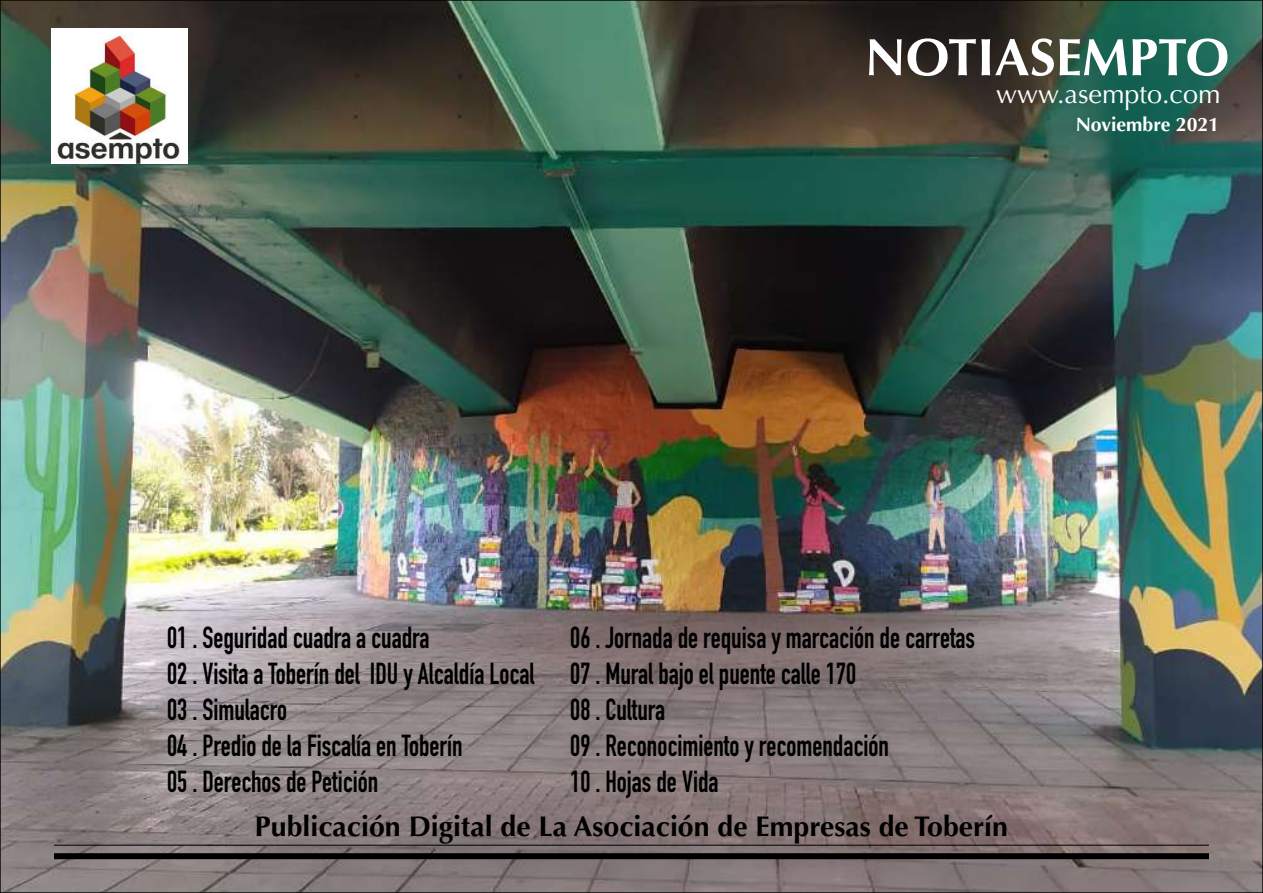
<style>
.page{position:relative;width:1263px;height:893px;background:#fff}
.page>*{position:absolute;margin:0;border:0;box-sizing:border-box;transform-origin:0 0}
.t1{font:700 52.5px "Optima LT Std";color:#fff}
.t2{font:700 30px/36px "DIN Condensed";color:#000;scale:.9 1}
.t3{font:700 28.5px "Optima LT Std";color:#000}
.t4{font:27px "Optima LT Std";color:#fff}
.t5{font:700 19.5px "Optima LT Std";color:#fff}
</style>
<div class="page">
<img style="left:2px;top:2px;width:1259px;height:889px">
<img style="left:52px;top:28px;width:135px;height:136px">
<div style="left:54px;top:853px;width:1155px;height:6px;background:#000"></div>
<hr style="left:54px;top:845px;width:1155px;height:1px;background:#000">
<h1 class="t1" style="left:865px;top:27px;width:366px">NOTIASEMPTO</h1>
<p class="t4" style="left:996px;top:78px;width:226px">www.asempto.com</p>
<p class="t5" style="left:1076px;top:113px;width:145px">Noviembre 2021</p>
<p class="t2" style="left:167px;top:619px;width:293px">01 . Seguridad cuadra a cuadra</p>
<p class="t2" style="left:167px;top:619px;width:899px;text-indent:403px">06 . Jornada de requisa y marcación de carretas<br>02 . Visita a Toberín del IDU y Alcaldía Local 07 . Mural bajo el puente calle 170<br>03 . Simulacro</p>
<p class="t2" style="left:570px;top:691px;width:107px">08 . Cultura</p>
<p class="t2" style="left:167px;top:727px;width:330px">04 . Predio de la Fiscalía en Toberín</p>
<p class="t2" style="left:570px;top:727px;width:356px">09 . Reconocimiento y recomendación</p>
<p class="t2" style="left:167px;top:763px;width:236px">05 . Derechos de Petición</p>
<p class="t2" style="left:570px;top:763px;width:166px">10 . Hojas de Vida</p>
<p class="t3" style="left:255px;top:810px;width:754px">Publicación Digital de La Asociación de Empresas de Toberín</p>
</div>
